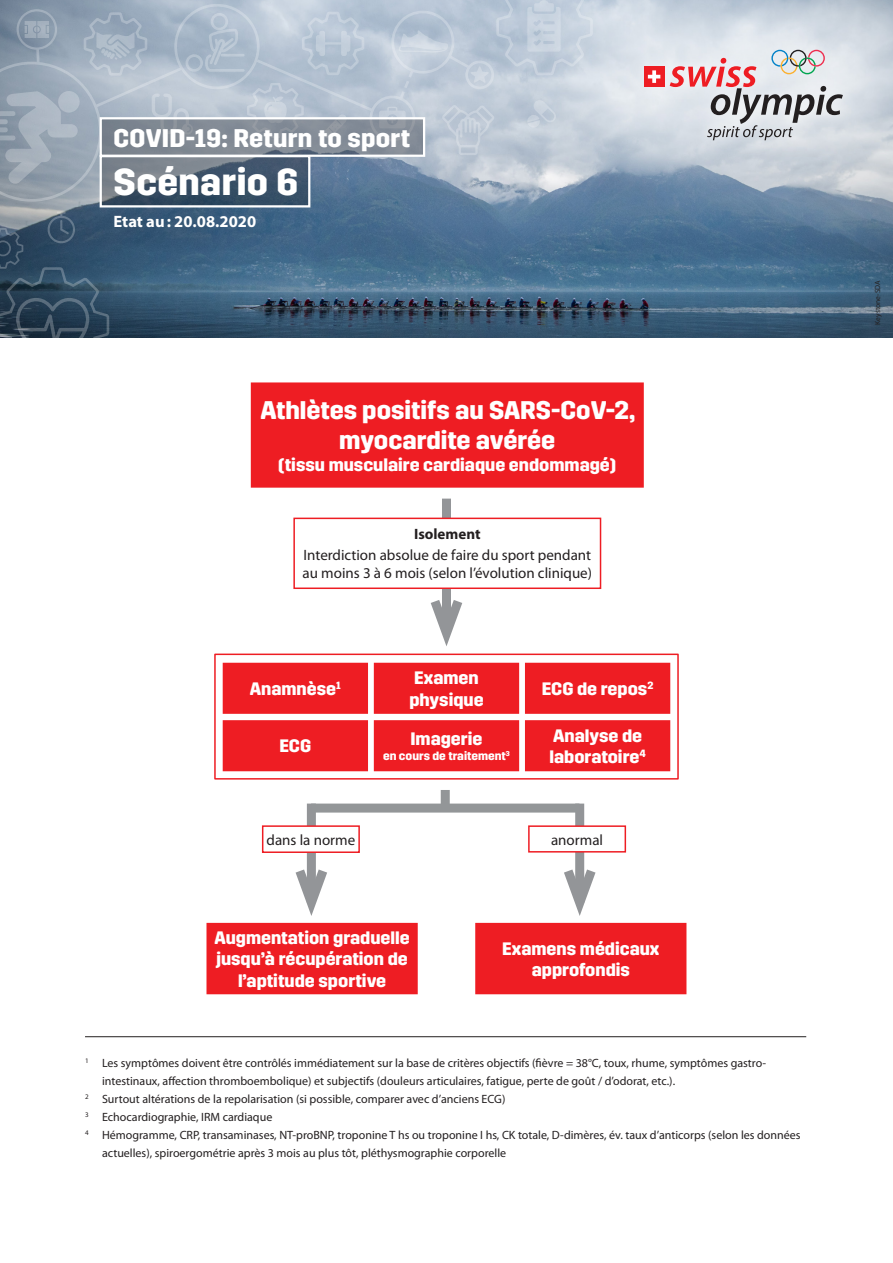
<style>
.page{position:relative;width:893px;height:1263px;background:#fff}
.page>*{position:absolute;margin:0;border:0;box-sizing:border-box;transform-origin:0 0}
.t1{font:700 37.5px "Trim";letter-spacing:.01em;color:#fff}
.Titel{font:700 25.5px/30.6px "Trim";color:#fff;text-align:center}
.Titel-2{font:700 18px/21.6px "Trim";color:#fff;text-align:center}
._02_Untertitel_rot{font:700 16.5px "Myriad Pro";color:#fff}
.Titel-3{font:15px/18px "Myriad Pro";color:#231f20}
.Titel-4{font:700 15px "Myriad Pro";color:#231f20}
._02_Untertitel_rot_1{font:12px/18px "Myriad Pro";color:#231f20}
.Titel-5{font:700 12px "Trim";color:#fff}
.t2{font:7.5px "Myriad Pro";color:#231f20}
.Titel-6{font:700 7.05px "Trim";color:#fff}
</style>
<div class="page">
<img style="left:594px;top:0;width:299px;height:337px">
<svg style="left:626px;top:32px;width:233px;height:124px;background:#d8dee5"></svg>
<div style="left:644px;top:67px;width:20px;height:20px;background:#ee1d23"></div>
<svg style="left:648px;top:70px;width:12px;height:13px"></svg>
<svg style="left:670px;top:50px;width:173px;height:90px;background:#ccc4c8"></svg>
<div style="left:252px;top:384px;width:391px;height:102px;background:#ee1d23"></div>
<div style="left:251px;top:382px;width:393px;height:106px;border:2px solid #ee1d23"></div>
<div style="left:442px;top:499px;width:9px;height:134px;background:#939598"></div>
<svg style="left:430px;top:600px;width:33px;height:46px"></svg>
<div style="left:294px;top:518px;width:306px;height:70px;background:#fff"></div>
<div style="left:293px;top:518px;width:308px;height:71px;border:2px solid #ee1d23"></div>
<div style="left:307px;top:803px;width:9px;height:100px;background:#939598"></div>
<svg style="left:288px;top:859px;width:46px;height:64px"></svg>
<div style="left:575px;top:803px;width:9px;height:100px;background:#939598"></div>
<svg style="left:557px;top:859px;width:46px;height:64px"></svg>
<div style="left:311px;top:803px;width:268px;height:9px;background:#939698"></div>
<div style="left:441px;top:790px;width:9px;height:18px;background:#939698"></div>
<div style="left:263px;top:826px;width:96px;height:26px;background:#fff"></div>
<div style="left:262px;top:825px;width:98px;height:28px;border:2px solid #ee1d23"></div>
<div style="left:529px;top:826px;width:96px;height:26px;background:#fff"></div>
<div style="left:528px;top:825px;width:98px;height:27px;border:2px solid #ee1d23"></div>
<div style="left:208px;top:924px;width:208px;height:69px;background:#ee1d23"></div>
<div style="left:206px;top:923px;width:212px;height:71px;border:3px solid #ee1d23"></div>
<div style="left:477px;top:924px;width:208px;height:69px;background:#ee1d23"></div>
<div style="left:475px;top:923px;width:211px;height:71px;border:3px solid #ee1d23"></div>
<hr style="left:85px;top:1036px;width:721px;height:1px;background:#231f20">
<div style="left:214px;top:653px;width:465px;height:126px;border:2px solid #ee1d23"></div>
<div style="left:224px;top:664px;width:142px;height:48px;background:#ee1d23"></div>
<div style="left:223px;top:663px;width:145px;height:51px;border:3px solid #ee1d23"></div>
<div style="left:526px;top:722px;width:143px;height:48px;background:#ee1d23"></div>
<div style="left:525px;top:720px;width:145px;height:51px;border:3px solid #ee1d23"></div>
<div style="left:375px;top:664px;width:143px;height:48px;background:#ee1d23"></div>
<div style="left:374px;top:663px;width:145px;height:51px;border:3px solid #ee1d23"></div>
<div style="left:526px;top:664px;width:143px;height:48px;background:#ee1d23"></div>
<div style="left:525px;top:663px;width:145px;height:51px;border:3px solid #ee1d23"></div>
<div style="left:375px;top:722px;width:143px;height:48px;background:#ee1d23"></div>
<div style="left:374px;top:720px;width:145px;height:51px;border:3px solid #ee1d23"></div>
<div style="left:224px;top:722px;width:142px;height:48px;background:#ee1d23"></div>
<div style="left:223px;top:720px;width:145px;height:51px;border:3px solid #ee1d23"></div>
<svg style="left:0;top:0;width:594px;height:384px;background:#8b9dae"></svg>
<p class="Titel" style="left:114px;top:123px;width:298px">COVID-19: Return to sport</p>
<p class="t1" style="left:114px;top:160px;width:186px">Scénario 6</p>
<p class="_02_Untertitel_rot" style="left:114px;top:213px;width:144px">Etat au: 20.08.2020</p>
<p class="Titel" style="left:261px;top:395px;width:376px">Athlètes positifs au SARS-CoV-2, myocardite avérée</p>
<p class="Titel-2" style="left:278px;top:454px;width:339px">(tissu musculaire cardiaque endommagé)</p>
<p class="Titel-4" style="left:414px;top:526px;width:68px">Isolement</p>
<p class="Titel-3" style="left:303px;top:547px;width:291px">Interdiction absolue de faire du sport pendant au moins 3 à 6 mois (selon l’évolution clinique)</p>
<p class="Titel-2" style="left:250px;top:678px;width:93px">Anamnèse<sup>1</sup></p>
<p class="Titel-2" style="left:280px;top:736px;width:33px">ECG</p>
<p class="Titel-2" style="left:409px;top:667px;width:76px;text-align:left">Examen physique</p>
<p class="Titel-2" style="left:542px;top:678px;width:113px">ECG de repos<sup>2</sup></p>
<p class="Titel-2" style="left:410px;top:728px;width:74px">Imagerie</p>
<p class="Titel-5" style="left:383px;top:749px;width:124px">en cours de traitement</p>
<p class="Titel-2" style="left:549px;top:725px;width:98px;text-align:left">Analyse de laboratoire<sup>4</sup></p>
<p class="Titel-6" style="left:506px;top:749px;width:6px">3</p>
<p class="Titel-3" style="left:267px;top:831px;width:90px">dans la norme</p>
<p class="Titel-3" style="left:551px;top:831px;width:54px">anormal</p>
<p class="Titel-2" style="left:215px;top:927px;width:197px">Augmentation graduelle jusqu’à récupération de l’aptitude sportive</p>
<p class="Titel-2" style="left:502px;top:938px;width:159px">Examens médicaux approfondis</p>
<p class="_02_Untertitel_rot_1" style="left:102px;top:1054px;width:666px;text-indent:-17px"><sup>1</sup> Les symptômes doivent être contrôlés immédiatement sur la base de critères objectifs (fièvre = 38°C, toux, rhume, symptômes gastro&shy;intestinaux, affection thromboembolique) et subjectifs (douleurs articulaires, fatigue, perte de goût / d’odorat, etc.).</p>
<p class="_02_Untertitel_rot_1" style="left:85px;top:1090px;width:422px"><sup>2</sup> Surtout altérations de la repolarisation (si possible, comparer avec d’anciens ECG)</p>
<p class="_02_Untertitel_rot_1" style="left:85px;top:1108px;width:189px"><sup>3</sup> Echocardiographie, IRM cardiaque</p>
<p class="_02_Untertitel_rot_1" style="left:102px;top:1126px;width:700px;text-indent:-17px"><sup>4</sup> Hémogramme, CRP, transaminases, NT-proBNP, troponine T hs ou troponine I hs, CK totale, D-dimères, év. taux d’anticorps (selon les données actuelles), spiroergométrie après 3 mois au plus tôt, pléthysmographie corporelle</p>
<p class="t2" style="left:874px;top:325px;width:46px;rotate:-90deg">Keystone-SDA</p>
</div>
